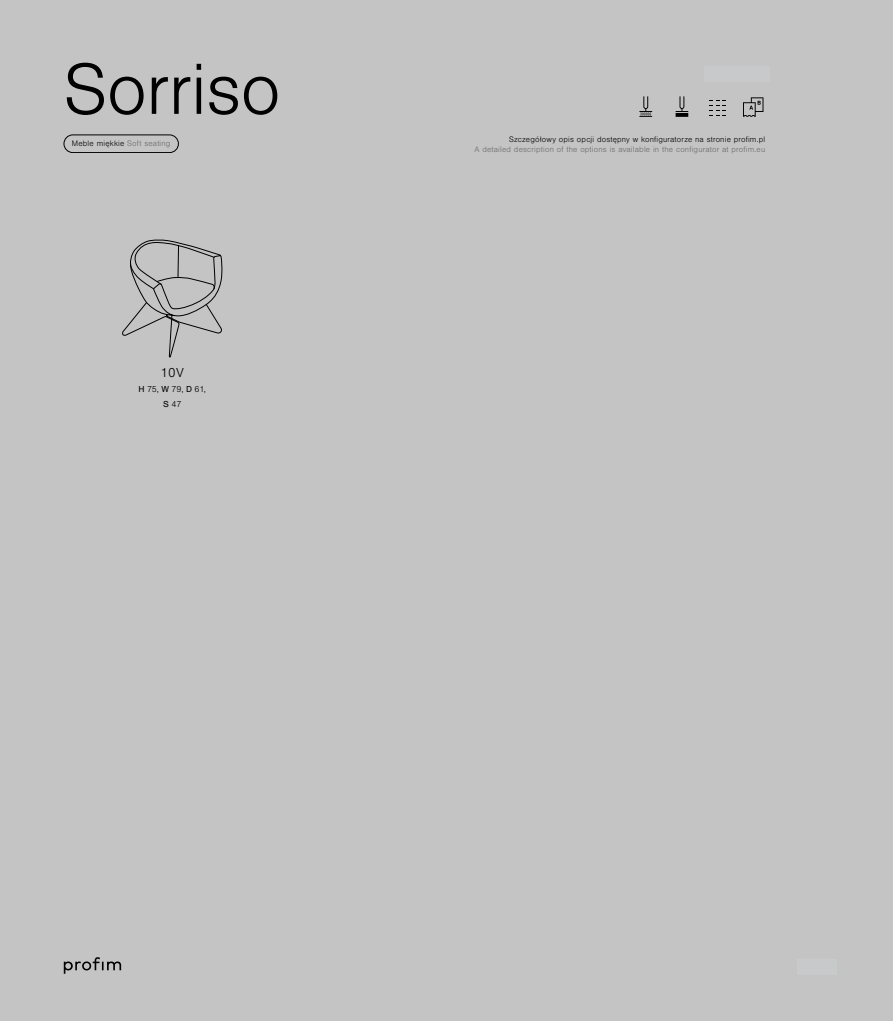
<style>
.page{position:relative;width:893px;height:1021px;background:#fff}
.page>*{position:absolute;margin:0;border:0;box-sizing:border-box;transform-origin:0 0}
.t1{font:300 75px "Nimbus San";letter-spacing:-.01em;color:#000}
.t2{font:300 13.5px "Nimbus San";color:#000}
.t3{font:300 9px/15px "Nimbus San";letter-spacing:-.01em;color:#000;text-align:center}
.t4{font:300 8.25px "Nimbus San";letter-spacing:.025em;color:#000}
.t5{font:300 8.25px "Nimbus San";letter-spacing:.025em;color:#6b6b6a}
.s1{color:#6b6b6a}
.s2{font-weight:400}
</style>
<div class="page">
<div style="left:0;top:0;width:893px;height:1020px;background:#c4c4c4"></div>
<svg style="left:122px;top:239px;width:101px;height:119px"></svg>
<div style="left:64px;top:135px;width:115px;height:18px;border:1px solid #000;border-radius:9px"></div>
<svg style="left:639px;top:96px;width:13px;height:21px"></svg>
<svg style="left:676px;top:96px;width:12px;height:21px"></svg>
<svg style="left:709px;top:100px;width:17px;height:16px"></svg>
<svg style="left:743px;top:97px;width:20px;height:20px"></svg>
<svg style="left:64px;top:957px;width:57px;height:16px"></svg>
<div style="left:704px;top:66px;width:65px;height:15px;background:#c8c9cb"></div>
<div style="left:797px;top:959px;width:40px;height:15px;background:#c8c9cb"></div>
<h1 class="t1" style="left:64px;top:50px;width:218px">Sorriso</h1>
<p class="t4" style="left:72px;top:139px;width:100px">Meble miękkie <span class="s1">Soft seating</span></p>
<h2 class="t2" style="left:160px;top:365px;width:25px">10V</h2>
<p class="t3" style="left:138px;top:382px;width:69px"><span class="s2">H</span> 75, <span class="s2">W</span> 79, <span class="s2">D</span> 61,<br><span class="s2">S</span> 47</p>
<p class="t4" style="left:509px;top:135px;width:258px">Szczegółowy opis opcji dostępny w konfiguratorze na stronie profim.pl</p>
<p class="t5" style="left:474px;top:145px;width:292px">A detailed description of the options is available in the configurator at profim.eu</p>
</div>
